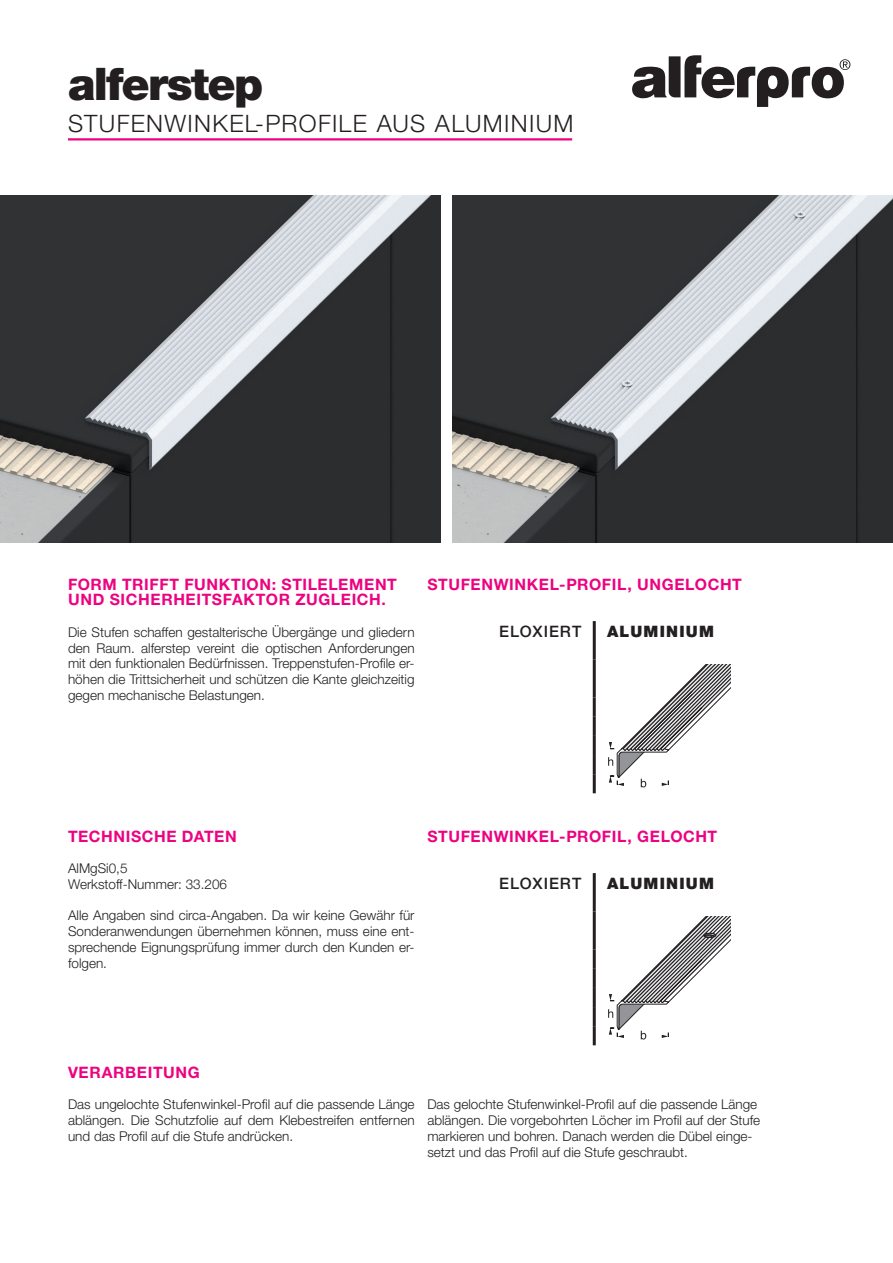
<style>
.page{position:relative;width:893px;height:1263px;background:#fff}
.page>*{position:absolute;margin:0;border:0;box-sizing:border-box;transform-origin:0 0}
.t1{font:900 45px "Helvetica Neue LT Std";letter-spacing:-.04em;color:#231f20}
.t2{font:300 24px "Helvetica Neue LT Std";letter-spacing:.055em;color:#231f20}
.t3{font:700 15.75px/15.8px "Helvetica Neue LT Std";letter-spacing:.04em;color:#ed0280}
.t4{font:900 15.75px "Helvetica Neue LT Std";letter-spacing:.08em;color:#231f20}
.t5{font:500 15.75px "Helvetica Neue LT Std";letter-spacing:.065em;color:#231f20}
.t6{font:300 13.5px/15.8px "Helvetica Neue LT Std";color:#231f20;text-align:justify}
</style>
<div class="page">
<svg style="left:632px;top:55px;width:218px;height:52px"></svg>
<svg style="left:608px;top:664px;width:122px;height:123px"></svg>
<svg style="left:608px;top:916px;width:122px;height:123px"></svg>
<hr style="left:593px;top:621px;width:3px;height:38px;background:#231f20">
<hr style="left:593px;top:659px;width:3px;height:39px;background:#231f20">
<hr style="left:593px;top:698px;width:3px;height:19px;background:#231f20">
<hr style="left:593px;top:717px;width:3px;height:19px;background:#231f20">
<hr style="left:593px;top:736px;width:3px;height:19px;background:#231f20">
<hr style="left:593px;top:755px;width:3px;height:19px;background:#231f20">
<hr style="left:593px;top:774px;width:3px;height:19px;background:#231f20">
<hr style="left:593px;top:873px;width:3px;height:38px;background:#231f20">
<hr style="left:593px;top:911px;width:3px;height:39px;background:#231f20">
<hr style="left:593px;top:950px;width:3px;height:19px;background:#231f20">
<hr style="left:593px;top:969px;width:3px;height:19px;background:#231f20">
<hr style="left:593px;top:988px;width:3px;height:19px;background:#231f20">
<hr style="left:593px;top:1007px;width:3px;height:19px;background:#231f20">
<hr style="left:593px;top:1026px;width:3px;height:19px;background:#231f20">
<hr style="left:68px;top:138px;width:504px;height:2px;background:#ed0280">
<img style="left:0;top:196px;width:440px;height:346px">
<img style="left:453px;top:196px;width:440px;height:346px">
<h1 class="t1" style="left:68px;top:57px;width:197px">alferstep</h1>
<h2 class="t2" style="left:68px;top:109px;width:507px">STUFENWINKEL-PROFILE AUS ALUMINIUM</h2>
<p class="t3" style="left:68px;top:576px;width:330px">FORM TRIFFT FUNKTION: STILELEMENT<br>UND SICHERHEITSFAKTOR ZUGLEICH.</p>
<p class="t6" style="left:68px;top:624px;width:348px">Die Stufen schaffen gestalterische Übergänge und gliedern den Raum. alferstep vereint die optischen Anforderungen mit den funktionalen Bedürfnissen. Treppenstufen-Profile er&shy;höhen die Trittsicherheit und schützen die Kante gleichzeitig gegen mechanische Belastungen.</p>
<p class="t3" style="left:427px;top:576px;width:316px">STUFENWINKEL-PROFIL, UNGELOCHT</p>
<p class="t5" style="left:499px;top:622px;width:84px">ELOXIERT</p>
<p class="t4" style="left:607px;top:622px;width:109px">ALUMINIUM</p>
<p class="t3" style="left:68px;top:828px;width:170px">TECHNISCHE DATEN</p>
<p class="t6" style="left:68px;top:860px;width:161px">AlMgSi0,5<br>Werkstoff-Nummer: 33.206</p>
<p class="t6" style="left:68px;top:907px;width:348px">Alle Angaben sind circa-Angaben. Da wir keine Gewähr für Sonderanwendungen übernehmen können, muss eine ent&shy;sprechende Eignungsprüfung immer durch den Kunden er&shy;folgen.</p>
<p class="t3" style="left:427px;top:828px;width:291px">STUFENWINKEL-PROFIL, GELOCHT</p>
<p class="t5" style="left:499px;top:874px;width:84px">ELOXIERT</p>
<p class="t4" style="left:607px;top:874px;width:109px">ALUMINIUM</p>
<p class="t3" style="left:68px;top:1064px;width:133px">VERARBEITUNG</p>
<p class="t6" style="left:68px;top:1096px;width:348px">Das ungelochte Stufenwinkel-Profil auf die passende Länge ablängen. Die Schutzfolie auf dem Klebestreifen entfernen und das Profil auf die Stufe andrücken.</p>
<p class="t6" style="left:427px;top:1096px;width:334px;text-align:left">Das gelochte Stufenwinkel-Profil auf die passende Länge ablängen. Die vorgebohrten Löcher im Profil auf der Stufe markieren und bohren. Danach werden die Dübel einge&shy;setzt und das Profil auf die Stufe geschraubt.</p>
</div>
